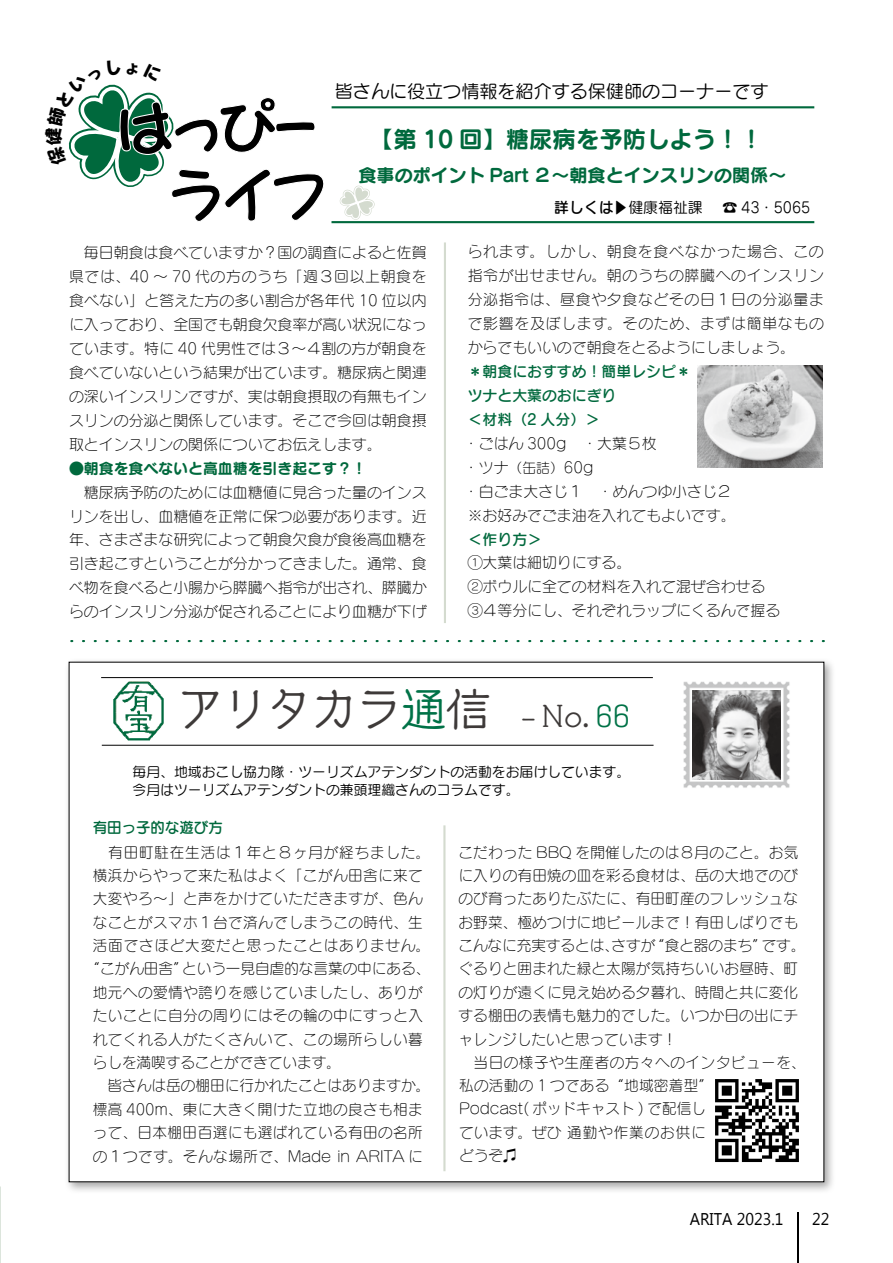
<style>
.page{position:relative;width:893px;height:1263px;background:#fff}
.page>*{position:absolute;margin:0;border:0;box-sizing:border-box;transform-origin:0 0}
.t1{font:44.7px "New Cinema B Std D";color:#3e3a39}
.t2{font:26.55px "New Cinema B Std D";color:#3e3a39}
.t3{font:23.4px "Seurat Pro B";color:#00693d}
.t4{font:18px "Seurat Pro B";color:#00693d}
.t5{font:18px "Seurat Pro M";color:#000}
.t6{font:16.95px "Microsoft Tai Le";color:#000;scale:.94 1}
.t7{font:14.85px/23.9px "Seurat Pro L";letter-spacing:.015em;color:#000}
.t8{font:14.85px/23.9px "Seurat Pro DB";color:#00693d}
.t9{font:14.85px "Seurat Pro L";letter-spacing:.055em;color:#000}
.t10{font:14.85px "Seurat Pro B";color:#00693d}
.t11{font:14.85px "Seurat Pro M";color:#000}
.t12{font:14.85px "Seurat Pro DB";color:#000}
.t13{font:13.8px/18px "Seurat Pro M";color:#000}
.s1{font-size:13.8px}
.s2{color:#007247}
.s3{font-family:"Koz Min Pr 6 N"}
</style>
<div class="page">
<div style="left:64px;top:658px;width:772px;height:536px;background:#000;opacity:.35"></div>
<div style="left:69px;top:662px;width:755px;height:520px;background:#fff"></div>
<hr style="left:443px;top:825px;width:2px;height:346px;background:#d4dbcf">
<hr style="left:101px;top:677px;width:552px;height:1px;background:#000">
<hr style="left:102px;top:745px;width:551px;height:1px;background:#000">
<img style="left:113px;top:681px;width:51px;height:60px">
<svg style="left:71px;top:640px;width:753px;height:2px"></svg>
<img style="left:683px;top:681px;width:107px;height:107px">
<img style="left:692px;top:691px;width:88px;height:88px">
<hr style="left:444px;top:242px;width:2px;height:381px;background:#d4dbcf">
<img style="left:715px;top:1079px;width:84px;height:84px">
<svg style="left:339px;top:185px;width:36px;height:35px"></svg>
<hr style="left:332px;top:106px;width:482px;height:2px;background:#00693d">
<hr style="left:331px;top:221px;width:483px;height:2px;background:#00693d">
<img style="left:697px;top:366px;width:126px;height:102px">
<hr style="left:798px;top:1212px;width:1px;height:51px;background:#000">
<svg style="left:68px;top:84px;width:256px;height:138px"></svg>
<p class="t5" style="left:335px;top:79px;width:435px">皆さんに役立つ情報を紹介する保健師のコーナーです</p>
<h3 class="t3" style="left:370px;top:123px;width:394px">【第 10 回】糖尿病を予防しよう!!</h3>
<p class="t4" style="left:358px;top:162px;width:429px">食事のポイント Part ２～朝食とインスリンの関係~</p>
<p class="t7" style="left:69px;top:240px;width:359px;text-align:justify">　毎日朝食は食べていますか？国の調査によると佐賀県では、40 ～ 70 代の方のうち「週３回以上朝食を食べない」と答えた方の多い割合が各年代 10 位以内に入っており、全国でも朝食欠食率が高い状況になっています。特に 40 代男性では３～４割の方が朝食を食べていないという結果が出ています。糖尿病と関連の深いインスリンですが、実は朝食摂取の有無もインスリンの分泌と関係しています。そこで今回は朝食摂取とインスリンの関係についてお伝えします。</p>
<p class="t10" style="left:69px;top:458px;width:299px">●朝食を食べないと高血糖を引き起こす?!</p>
<p class="t7" style="left:69px;top:480px;width:359px;text-align:justify">　糖尿病予防のためには血糖値に見合った量のインスリンを出し、血糖値を正常に保つ必要があります。近年、さまざまな研究によって朝食欠食が食後高血糖を引き起こすということが分かってきました。通常、食べ物を食べると小腸から膵臓へ指令が出され、膵臓からのインスリン分泌が促されることにより血糖が下げ</p>
<p class="t12" style="left:554px;top:198px;width:61px">詳しくは</p>
<p class="t11" style="left:628px;top:198px;width:76px">健康福祉課</p>
<p class="t11" style="left:611px;top:215px;width:16px;rotate:-90deg">▼</p>
<p class="t11" style="left:723px;top:198px;width:89px">☎ 43・5065</p>
<p class="t7" style="left:468px;top:240px;width:358px;text-align:justify">られます。しかし、朝食を食べなかった場合、この指令が出せません。朝のうちの膵臓へのインスリン分泌指令は、昼食や夕食などその日１日の分泌量まで影響を及ぼします。そのため、まずは簡単なものからでもいいので朝食をとるようにしましょう。</p>
<p class="t8" style="left:468px;top:359px;width:225px">＊朝食におすすめ！簡単レシピ*ツナと大葉のおにぎり<br>＜材料（2 人分(&lt;</p>
<p class="t7" style="left:464px;top:431px;width:273px">・ごはん 300g　 ・大葉５枚<br>・ツナ<span class="s1">（缶詰）</span>60g<br>・白ごま大さじ１　・めんつゆ小さじ２※お好みでごま油を入れてもよいです。</p>
<p class="t8" style="left:468px;top:526px;width:76px">＜作り方&lt;</p>
<p class="t7" style="left:468px;top:550px;width:314px">①大葉は細切りにする。<br>②ボウルに全ての材料を入れて混ぜ合わせる<br>③４等分にし、それぞれラップにくるんで握る</p>
<h1 class="t1" style="left:178px;top:676px;width:314px">アリタカラ<span class="s2">通</span>信</h1>
<p class="t13" style="left:133px;top:762px;width:499px">毎月、地域おこし協力隊・ツーリズムアテンダントの活動をお届けしています。今月はツーリズムアテンダントの兼頭理織さんのコラムです。</p>
<p class="t8" style="left:93px;top:815px;width:131px">有田っ子的な遊び方</p>
<p class="t9" style="left:93px;top:842px;width:339px">　有田町駐在生活は１年と８ヶ月が経ちました。</p>
<p class="t7" style="left:93px;top:863px;width:331px">横浜からやって来た私はよく「こがん田舎に来て</p>
<p class="t7" style="left:93px;top:886px;width:331px">大変やろ〜」と声をかけていただきますが、色ん</p>
<p class="t7" style="left:93px;top:910px;width:331px">なことがスマホ１台で済んでしまうこの時代、生</p>
<p class="t9" style="left:93px;top:936px;width:339px">活面でさほど大変だと思ったことはありません。</p>
<p class="t7" style="left:182px;top:956px;width:249px">という一見自虐的な言葉の中にある、</p>
<h2 class="t2" style="left:521px;top:697px;width:111px">- No. <span class="s2">66</span></h2>
<p class="t7" style="left:458px;top:839px;width:341px">こだわった BBQ を開催したのは８月のこと。お気</p>
<p class="t7" style="left:458px;top:863px;width:341px">に入りの有田焼の皿を彩る食材は、岳の大地でのび</p>
<p class="t7" style="left:458px;top:886px;width:341px">のび育ったありたぶたに、有田町産のフレッシュな</p>
<p class="t7" style="left:458px;top:910px;width:341px">お野菜、極めつけに地ビールまで！有田しばりでも</p>
<p class="t7" style="left:762px;top:933px;width:45px">です。</p>
<p class="t7" style="left:458px;top:933px;width:349px;line-height:23.4px">こんなに充実するとは、<br>ぐるりと囲まれた緑と太陽が気持ちいいお昼時、町の灯りが遠くに見え始める夕暮れ、時間と共に変化する棚田の表情も魅力的でした。いつか日の出にチャレンジしたいと思っています!<br>　当日の様子や生産者の方々へのインタビューを、</p>
<p class="t7" style="left:650px;top:933px;width:118px">“食と器のまち”</p>
<p class="t7" style="left:612px;top:933px;width:45px">さすが</p>
<p class="t7" style="left:93px;top:957px;width:339px;line-height:23.4px;text-indent:-7px">“こがん田舎”<br>地元への愛情や誇りを感じていましたし、ありがたいことに自分の周りにはその輪の中にすっと入れてくれる人がたくさんいて、この場所らしい暮らしを満喫することができています。<br>　皆さんは岳の棚田に行かれたことはありますか。標高 400m、東に大きく開けた立地の良さも相まって、日本棚田百選にも選ばれている有田の名所の１つです。そんな場所で、Made in ARITA に</p>
<p class="t7" style="left:459px;top:1073px;width:255px;line-height:23.4px">私の活動の 1 つである“地域密着型“<br>Podcast( ポッドキャスト ) で配信しています。ぜひ通勤や作業のお供にどうぞ<span class="s3">♫</span></p>
<p class="t6" style="left:690px;top:1209px;width:101px">ARITA 2023.1</p>
<p class="t6" style="left:812px;top:1209px;width:20px">22</p>
</div>
